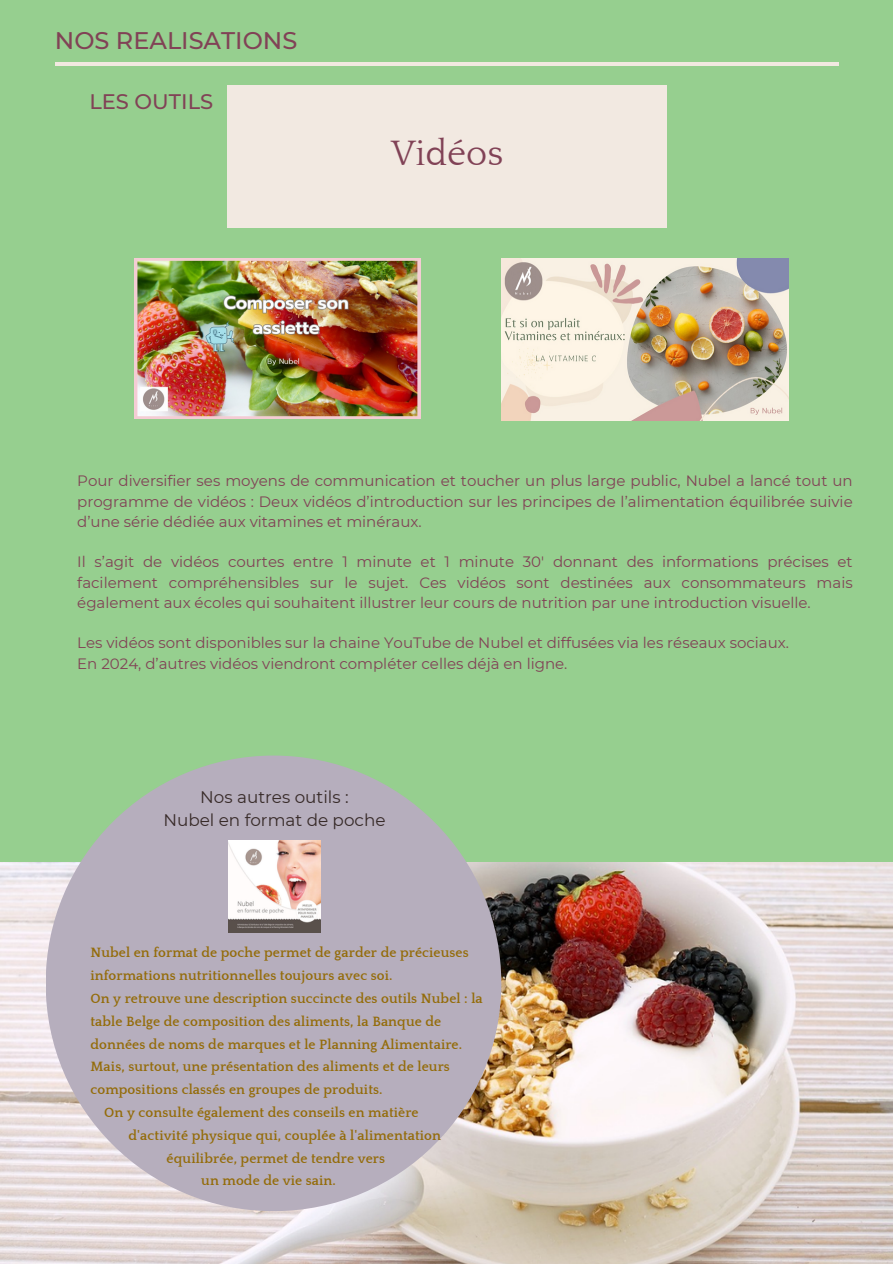
<style>
.page{position:relative;width:893px;height:1264px;background:#fff}
.page>*{position:absolute;margin:0;border:0;box-sizing:border-box;transform-origin:0 0}
.t1{font:36.15px "Quattrocento";color:#814256}
.t2{font:500 24px "Montserrat";color:#814256}
.t3{font:500 21px "Montserrat";color:#814256}
.t4{font:16.8px/22.6px "Montserrat";color:#372a28;text-align:center}
.t5{font:15px/20.2px "Montserrat";color:#814256;text-align:justify}
.t6{font:700 13.8px "Quattrocento";letter-spacing:.01em;color:#946c0a}
</style>
<div class="page">
<div style="left:0;top:0;width:892px;height:1263px;background:#96cf8f"></div>
<hr style="left:55px;top:62px;width:783px;height:4px;background:#f2e9e1">
<div style="left:227px;top:86px;width:439px;height:142px;background:#f2e9e1"></div>
<img style="left:0;top:862px;width:892px;height:401px">
<div style="left:46px;top:755px;width:455px;height:456px;background:#b6aebd;border-radius:50%"></div>
<img style="left:228px;top:840px;width:92px;height:92px">
<img style="left:135px;top:258px;width:285px;height:161px">
<img style="left:501px;top:258px;width:287px;height:162px">
<p class="t2" style="left:55px;top:26px;width:244px">NOS REALISATIONS</p>
<p class="t3" style="left:89px;top:88px;width:125px">LES OUTILS</p>
<p class="t1" style="left:391px;top:134px;width:114px">Vidéos</p>
<p class="t5" style="left:77px;top:471px;width:776px">Pour diversifier ses moyens de communication et toucher un plus large public, Nubel a lancé tout un programme de vidéos : Deux vidéos d’introduction sur les principes de l’alimentation équilibrée suivie d’une série dédiée aux vitamines et minéraux.</p>
<h3 class="t5" style="left:77px;top:552px;width:776px">Il s’agit de vidéos courtes entre 1 minute et 1 minute 30' donnant des informations précises et facilement compréhensibles sur le sujet. Ces vidéos sont destinées aux consommateurs mais également aux écoles qui souhaitent illustrer leur cours de nutrition par une introduction visuelle.</h3>
<h1 class="t5" style="left:77px;top:633px;width:713px">Les vidéos sont disponibles sur la chaine YouTube de Nubel et diffusées via les réseaux sociaux.</h1>
<p class="t5" style="left:77px;top:653px;width:491px">En 2024, d’autres vidéos viendront compléter celles déjà en ligne.</p>
<p class="t4" style="left:163px;top:785px;width:224px">Nos autres outils :<br>Nubel en format de poche</p>
<h4 class="t6" style="left:90px;top:945px;width:380px">Nubel en format de poche permet de garder de précieuses</h4>
<h4 class="t6" style="left:90px;top:968px;width:304px">informations nutritionnelles toujours avec soi.</h4>
<h4 class="t6" style="left:90px;top:991px;width:394px">On y retrouve une description succincte des outils Nubel : la</h4>
<h4 class="t6" style="left:90px;top:1014px;width:352px">table Belge de composition des aliments, la Banque de</h4>
<h4 class="t6" style="left:90px;top:1036px;width:373px">données de noms de marques et le Planning Alimentaire.</h4>
<h4 class="t6" style="left:90px;top:1059px;width:361px">Mais, surtout, une présentation des aliments et de leurs</h4>
<h4 class="t6" style="left:90px;top:1082px;width:293px">compositions classés en groupes de produits.</h4>
<h4 class="t6" style="left:104px;top:1105px;width:316px">On y consulte également des conseils en matière</h4>
<h4 class="t6" style="left:128px;top:1127px;width:314px">d'activité physique qui, couplée à l'alimentation</h4>
<h4 class="t6" style="left:167px;top:1150px;width:220px">équilibrée, permet de tendre vers</h4>
<h4 class="t6" style="left:201px;top:1173px;width:136px">un mode de vie sain.</h4>
</div>
